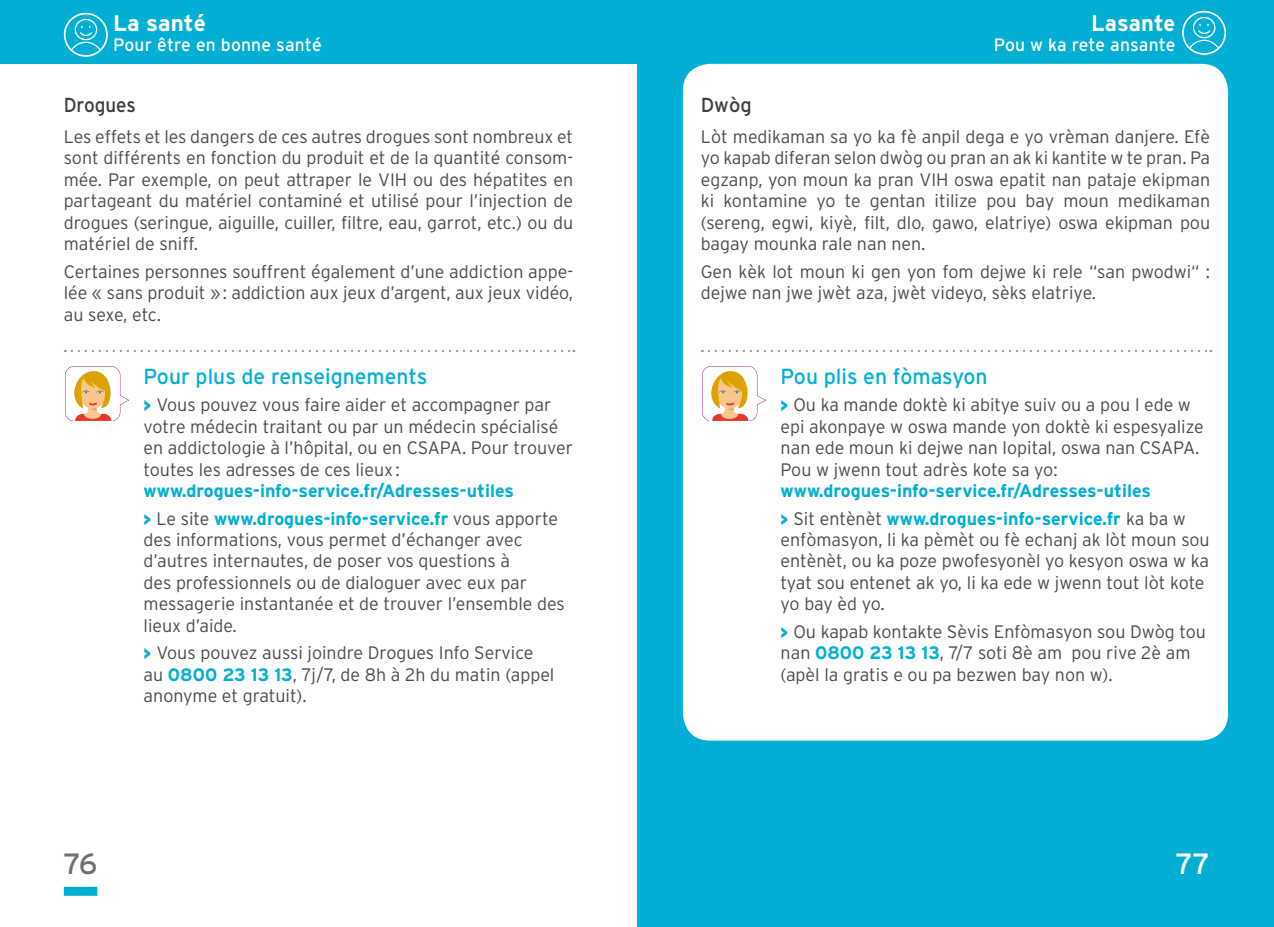
<style>
.page{position:relative;width:1274px;height:927px;background:#fff}
.page>*{position:absolute;margin:0;border:0;box-sizing:border-box;transform-origin:0 0}
.t1{font:29.25px "Interstate";color:#70706f}
.t2{font:29.25px "Interstate";color:#fff}
.t3{font:700 22.5px "Interstate";color:#fff}
.t4{font:21.82px "Interstate";color:#00afd3}
.t5{font:20.25px "Interstate";color:#3d3d3c;scale:.93 1}
.t6{font:20.25px "Interstate";color:#3d3d3c}
.t7{font:300 18px/21.4px "Interstate";color:#4b4b4a}
.t8{font:700 18px/27.9px "Interstate";color:#00afd3}
.t9{font:18px "Interstate";letter-spacing:.01em;color:#fff}
.s1{font-weight:900;font-size:15.3px;color:#00afd3}
.s2{font-weight:900;font-size:15.3px}
.s3{font-weight:300;color:#4b4b4a}
.s4{font-weight:700;color:#00afd3}
</style>
<div class="page">
<div style="left:0;top:0;width:1273px;height:64px;background:#00afd3"></div>
<div style="left:637px;top:0;width:636px;height:926px;background:#00afd3"></div>
<div style="left:682px;top:64px;width:545px;height:676px;background:#fff;border-radius:27px"></div>
<div style="left:64px;top:886px;width:33px;height:9px;background:#00afd3"></div>
<div style="left:64px;top:13px;width:44px;height:44px;border:2px solid #fff;border-radius:50%"></div>
<div style="left:75px;top:19px;width:22px;height:21px;border:1px solid #fff;border-radius:50%"></div>
<svg style="left:70px;top:26px;width:32px;height:26px"></svg>
<div style="left:1181px;top:11px;width:44px;height:44px;border:2px solid #fff;border-radius:50%"></div>
<div style="left:1192px;top:17px;width:23px;height:21px;border:1px solid #fff;border-radius:50%"></div>
<svg style="left:1187px;top:24px;width:32px;height:26px"></svg>
<svg style="left:65px;top:366px;width:64px;height:55px"></svg>
<svg style="left:72px;top:350px;width:502px;height:2px"></svg>
<svg style="left:702px;top:366px;width:64px;height:55px"></svg>
<svg style="left:708px;top:350px;width:502px;height:2px"></svg>
<p class="t3" style="left:113px;top:10px;width:94px">La santé</p>
<p class="t9" style="left:113px;top:35px;width:210px">Pour être en bonne santé</p>
<p class="t5" style="left:64px;top:94px;width:79px">Drogues</p>
<p class="t7" style="left:64px;top:126px;width:510px;text-align:justify">Les effets et les dangers de ces autres drogues sont nombreux et sont différents en fonction du produit et de la quantité consom&shy;mée. Par exemple, on peut attraper le VIH ou des hépatites en partageant du matériel contaminé et utilisé pour l’injection de drogues (seringue, aiguille, cuiller, filtre, eau, garrot, etc.) ou du matériel de sniff.</p>
<p class="t7" style="left:64px;top:260px;width:510px;text-align:justify">Certaines personnes souffrent également d’une addiction appe&shy;lée « sans produit »: addiction aux jeux d’argent, aux jeux vidéo, au sexe, etc.</p>
<p class="t4" style="left:144px;top:363px;width:285px">Pour plus de renseignements</p>
<p class="t7" style="left:144px;top:394px;width:431px"><span class="s1">&gt;</span> Vous pouvez vous faire aider et accompagner par votre médecin traitant ou par un médecin spécialisé en addictologie à l’hôpital, ou en CSAPA. Pour trouver toutes les adresses de ces lieux:</p>
<p class="t8" style="left:144px;top:476px;width:416px">www.drogues-info-service.fr/Adresses-utiles<br><span class="s2">&gt;</span> <span class="s3">Le site</span> www.drogues-info-service.fr <span class="s3">vous apporte</span></p>
<p class="t7" style="left:144px;top:528px;width:422px">des informations, vous permet d’échanger avec d’autres internautes, de poser vos questions à<br>des professionnels ou de dialoguer avec eux par messagerie instantanée et de trouver l’ensemble des lieux d’aide.</p>
<p class="t7" style="left:144px;top:642px;width:412px"><span class="s1">&gt;</span> Vous pouvez aussi joindre Drogues Info Service au <span class="s4">0800 23 13 13</span>, 7j/7, de 8h à 2h du matin (appel anonyme et gratuit).</p>
<p class="t3" style="left:1090px;top:10px;width:86px">Lasante</p>
<p class="t9" style="left:993px;top:35px;width:183px">Pou w ka rete ansante</p>
<p class="t6" style="left:700px;top:94px;width:52px">Dwòg</p>
<p class="t7" style="left:700px;top:126px;width:510px;text-align:justify">Lòt medikaman sa yo ka fè anpil dega e yo vrèman danjere. Efè yo kapab diferan selon dwòg ou pran an ak ki kantite w te pran. Pa egzanp, yon moun ka pran VIH oswa epatit nan pataje ekipman ki kontamine yo te gentan itilize pou bay moun medikaman (sereng, egwi, kiyè, filt, dlo, gawo, elatriye) oswa ekipman pou bagay mounka rale nan nen.</p>
<p class="t7" style="left:700px;top:260px;width:510px">Gen kèk lot moun ki gen yon fom dejwe ki rele “san pwodwi“ : dejwe nan jwe jwèt aza, jwèt videyo, sèks elatriye.</p>
<p class="t4" style="left:780px;top:363px;width:208px">Pou plis en fòmasyon</p>
<p class="t7" style="left:780px;top:394px;width:424px"><span class="s1">&gt;</span> Ou ka mande doktè ki abitye suiv ou a pou l ede w epi akonpaye w oswa mande yon doktè ki espesyalize nan ede moun ki dejwe nan lopital, oswa nan CSAPA.<br>Pou w jwenn tout adrès kote sa yo:</p>
<p class="t8" style="left:780px;top:476px;width:407px">www.drogues-info-service.fr/Adresses-utiles<br><span class="s2">&gt;</span> <span class="s3">Sit entènèt</span> www.drogues-info-service.fr <span class="s3">ka ba w</span></p>
<p class="t7" style="left:780px;top:528px;width:430px">enfòmasyon, li ka pèmèt ou fè echanj ak lòt moun sou entènèt, ou ka poze pwofesyonèl yo kesyon oswa w ka tyat sou entenet ak yo, li ka ede w jwenn tout lòt kote yo bay èd yo.</p>
<p class="t7" style="left:780px;top:620px;width:427px"><span class="s1">&gt;</span> Ou kapab kontakte Sèvis Enfòmasyon sou Dwòg tou nan <span class="s4">0800 23 13 13</span>, 7/7 soti 8è am pou rive 2è am (apèl la gratis e ou pa bezwen bay non w).</p>
<h1 class="t1" style="left:64px;top:846px;width:35px">76</h1>
<h1 class="t2" style="left:1175px;top:846px;width:36px">77</h1>
</div>
